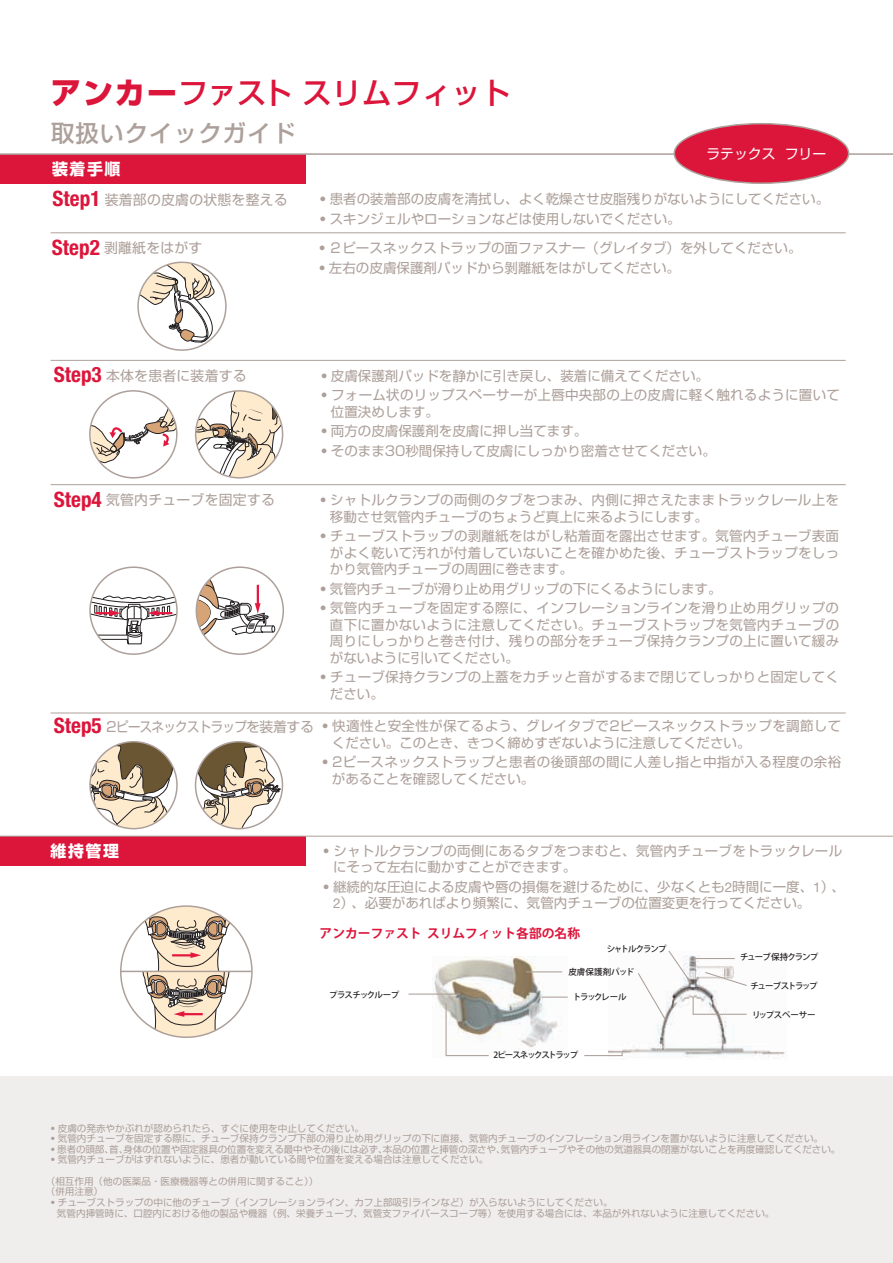
<style>
.page{position:relative;width:893px;height:1263px;background:#fff}
.page>*{position:absolute;margin:0;border:0;box-sizing:border-box;transform-origin:0 0}
.t1{font:500 29.7px "Shin Go Pro";color:#dc153b}
.t2{font:500 23.4px "Shin Go Pro";letter-spacing:.05em;color:#ada09a}
.t3{font:700 15.9px "Shin Go Pro";letter-spacing:.1em;color:#fff}
.t4{font:13.8px "Shin Go Pro";letter-spacing:.02em;color:#ada09a}
.t5{font:13.8px "Shin Go Pro";color:#fff}
.t6{font:13.5px/16.5px "Shin Go Pro";color:#ada09a}
.t7{font:13.5px/16.5px "Shin Go Pro";letter-spacing:.02em;color:#ada09a}
.t8{font:13.5px/16.5px "Shin Go Pro";letter-spacing:.025em;color:#ada09a}
.t9{font:700 12.75px "Koz Go Pr 6 N";color:#dc153b}
.t10{font:9.6px/10.6px "Shin Go Pro";color:#ada09a}
.t11{font:500 8.55px "Koz Go Pr 6 N";letter-spacing:-.155em;color:#231f20}
.t12{font:500 8.55px "Koz Go Pr 6 N";letter-spacing:-.15em;color:#231f20}
.t13{font:500 8.55px "Koz Go Pr 6 N";letter-spacing:-.1em;color:#231f20}
.t14{font:500 8.55px "Koz Go Pr 6 N";letter-spacing:-.095em;color:#231f20}
.t15{font:500 8.55px "Koz Go Pr 6 N";letter-spacing:-.12em;color:#231f20}
.t16{font:500 8.55px "Koz Go Pr 6 N";letter-spacing:-.04em;color:#231f20}
.t17{font:500 8.55px "Koz Go Pr 6 N";letter-spacing:.01em;color:#231f20}
.s1{font-weight:800}
.s2{font-family:"Helvetica Neue LT Std";font-weight:700;font-stretch:condensed;font-size:21.3px;color:#dc153b}
.s3{font-weight:900}
.s4{font-size:13.8px}
.s5{font-family:"Helvetica Neue LT Std"}
</style>
<div class="page">
<div style="left:0;top:1077px;width:893px;height:186px;background:#f0eeed"></div>
<svg style="left:196px;top:391px;width:87px;height:87px"></svg>
<div style="left:195px;top:390px;width:88px;height:88px;border:2px solid #ada09a;border-radius:50%"></div>
<svg style="left:90px;top:407px;width:87px;height:56px"></svg>
<div style="left:89px;top:390px;width:89px;height:88px;border:2px solid #ada09a;border-radius:50%"></div>
<svg style="left:90px;top:596px;width:87px;height:52px"></svg>
<div style="left:89px;top:566px;width:89px;height:89px;border:2px solid #ada09a;border-radius:50%"></div>
<svg style="left:196px;top:573px;width:79px;height:65px"></svg>
<div style="left:196px;top:566px;width:88px;height:89px;border:2px solid #ada09a;border-radius:50%"></div>
<svg style="left:90px;top:742px;width:84px;height:87px"></svg>
<div style="left:89px;top:741px;width:89px;height:88px;border:2px solid #ada09a;border-radius:50%"></div>
<svg style="left:196px;top:742px;width:85px;height:87px"></svg>
<div style="left:195px;top:741px;width:88px;height:88px;border:2px solid #ada09a;border-radius:50%"></div>
<hr style="left:121px;top:971px;width:131px;height:1px;background:#ada09a">
<svg style="left:142px;top:908px;width:91px;height:129px"></svg>
<div style="left:0;top:836px;width:305px;height:30px;background:#dc153b"></div>
<div style="left:0;top:154px;width:305px;height:30px;background:#dc153b"></div>
<hr style="left:0;top:153px;width:893px;height:2px;background:#ada09a">
<div style="left:674px;top:124px;width:175px;height:59px;background:#dc153b;border-radius:50%"></div>
<div style="left:673px;top:123px;width:176px;height:61px;border:2px solid #ada09a;border-radius:50%"></div>
<hr style="left:51px;top:232px;width:795px;height:1px;background:#ada09a">
<hr style="left:51px;top:360px;width:795px;height:1px;background:#ada09a">
<hr style="left:51px;top:484px;width:795px;height:1px;background:#ada09a">
<hr style="left:51px;top:713px;width:795px;height:1px;background:#ada09a">
<hr style="left:0;top:836px;width:893px;height:1px;background:#ada09a">
<svg style="left:138px;top:262px;width:78px;height:81px"></svg>
<img style="left:609px;top:1021px;width:176px;height:36px">
<img style="left:433px;top:956px;width:130px;height:94px">
<hr style="left:408px;top:993px;width:51px;height:2px;background:#ada09a">
<svg style="left:445px;top:1002px;width:45px;height:55px"></svg>
<svg style="left:584px;top:1051px;width:39px;height:6px"></svg>
<hr style="left:542px;top:996px;width:26px;height:2px;background:#ada09a">
<hr style="left:526px;top:971px;width:36px;height:1px;background:#ada09a">
<svg style="left:638px;top:950px;width:109px;height:71px"></svg>
<h1 class="t1" style="left:51px;top:69px;width:461px"><span class="s1">アンカー</span>ファスト スリムフィット</h1>
<h2 class="t2" style="left:51px;top:114px;width:246px">取扱いクイックガイド</h2>
<p class="t3" style="left:52px;top:157px;width:70px">装着手順</p>
<p class="t5" style="left:706px;top:142px;width:121px">ラテックス フリー</p>
<p class="t4" style="left:53px;top:188px;width:237px"><span class="s2">Step1</span> 装着部の皮膚の状態を整える</p>
<p class="t6" style="left:316px;top:188px;width:515px;line-height:19.5px"><span class="s3">・</span>患者の装着部の皮膚を清拭し、よく乾燥させ皮脂残りがないようにしてください。<span class="s3">・</span>スキンジェルやローションなどは使用しないでください。</p>
<p class="t4" style="left:52px;top:237px;width:152px"><span class="s2">Step2</span> 剥離紙をはがす</p>
<p class="t6" style="left:315px;top:237px;width:487px;line-height:19.5px"><span class="s3">・</span>２ピースネックストラップの面ファスナー（グレイタブ）を外してください。<span class="s3">・</span>左右の皮膚保護剤パッドから剝離紙をはがしてください。</p>
<p class="t4" style="left:54px;top:364px;width:194px"><span class="s2">Step3</span> 本体を患者に装着する</p>
<p class="t7" style="left:317px;top:364px;width:524px;line-height:19.5px"><span class="s3">・</span>皮膚保護剤パッドを静かに引き戻し、装着に備えてください。<br><span class="s3">・</span>フォーム状のリップスペーサーが上唇中央部の上の皮膚に軽く触れるように置いて</p>
<p class="t6" style="left:317px;top:400px;width:400px;line-height:19.5px;text-indent:14px">位置決めします。<br><span class="s3">・</span>両方の皮膚保護剤を皮膚に押し当てます。<br><span class="s3">・</span>そのまま30秒間保持して皮膚にしっかり密着させてください。</p>
<p class="t4" style="left:54px;top:489px;width:223px"><span class="s2">Step4</span> 気管内チューブを固定する</p>
<p class="t7" style="left:330px;top:490px;width:510px;text-indent:-14px"><span class="s3">・</span>シャトルクランプの両側のタブをつまみ、内側に押さえたままトラックレール上を移動させ気管内チューブのちょうど真上に来るようにします。</p>
<p class="t6" style="left:330px;top:526px;width:511px;text-align:justify;text-indent:-14px"><span class="s3">・</span>チューブストラップの剥離紙をはがし粘着面を露出させます。気管内チューブ表面がよく乾いて汚れが付着していないことを確かめた後、チューブストラップをしっかり気管内チューブの周囲に巻きます。</p>
<p class="t7" style="left:316px;top:577px;width:524px;line-height:19.5px"><span class="s3">・</span>気管内チューブが滑り止め用グリップの下にくるようにします。<br><span class="s3">・</span>気管内チューブを固定する際に、インフレーションラインを滑り止め用グリップの</p>
<p class="t6" style="left:330px;top:614px;width:511px;text-align:justify">直下に置かないように注意してください。チューブストラップを気管内チューブの周りにしっかりと巻き付け、残りの部分をチューブ保持クランプの上に置いて緩みがないように引いてください。</p>
<p class="t7" style="left:330px;top:667px;width:510px;text-indent:-14px"><span class="s3">・</span>チューブ保持クランプの上蓋をカチッと音がするまで閉じてしっかりと固定してください。</p>
<p class="t8" style="left:332px;top:716px;width:511px;text-indent:-278px"><span class="s2">Step5</span> <span class="s4">2ピースネックストラップを装着する</span><span class="s3">・</span>快適性と安全性が保てるよう、グレイタブで2ピースネックストラップを調節してください。このとき、きつく締めすぎないように注意してください。</p>
<p class="t8" style="left:332px;top:752px;width:511px;text-indent:-14px"><span class="s3">・</span>2ピースネックストラップと患者の後頭部の間に人差し指と中指が入る程度の余裕があることを確認してください。</p>
<p class="t3" style="left:51px;top:838px;width:70px">維持管理</p>
<p class="t7" style="left:333px;top:841px;width:510px;text-indent:-14px"><span class="s3">・</span>シャトルクランプの両側にあるタブをつまむと、気管内チューブをトラックレールにそって左右に動かすことができます。</p>
<p class="t6" style="left:333px;top:877px;width:513px;text-indent:-14px"><span class="s3">・</span>継続的な圧迫による皮膚や唇の損傷を避けるために、少なくとも<span class="s5">2</span>時間に一度、<span class="s5">1</span>）、<br><span class="s5">2</span>）、必要があればより頻繁に、気管内チューブの位置変更を行ってください。</p>
<p class="t9" style="left:320px;top:926px;width:262px">アンカーファストスリムフィット各部の名称</p>
<p class="t15" style="left:607px;top:944px;width:61px">シャトルクランプ</p>
<p class="t14" style="left:329px;top:990px;width:72px">プラスチックループ</p>
<p class="t17" style="left:568px;top:967px;width:67px">皮膚保護剤パッド</p>
<p class="t11" style="left:573px;top:992px;width:55px">トラックレール</p>
<p class="t12" style="left:494px;top:1050px;width:86px">2ピースネックストラップ</p>
<p class="t13" style="left:740px;top:952px;width:80px">チューブ保持クランプ</p>
<p class="t11" style="left:750px;top:981px;width:69px">チューブストラップ</p>
<p class="t16" style="left:752px;top:1010px;width:65px">リップスペーサー</p>
<p class="t10" style="left:48px;top:1121px;width:794px"><span class="s3">・</span>皮膚の発赤やかぶれが認められたら、すぐに使用を中止してください。<br><span class="s3">・</span>気管内チューブを固定する際に、チューブ保持クランプ下部の滑り止め用グリップの下に直接、気管内チューブのインフレーション用ラインを置かないように注意してください。<br><span class="s3">・</span>患者の頭部、首、身体の位置や固定器具の位置を変える最中やその後には必ず、本品の位置と挿管の深さや、気管内チューブやその他の気道器具の閉塞がないことを再度確認してください。<span class="s3">・</span>気管内チューブがはずれないように、患者が動いている間や位置を変える場合は注意してください。</p>
<p class="t10" style="left:46px;top:1174px;width:274px">（相互作用（他の医薬品・医療機器等との併用に関すること））</p>
<p class="t10" style="left:46px;top:1185px;width:59px">（併用注意）</p>
<p class="t10" style="left:48px;top:1196px;width:566px"><span class="s3">・</span>チューブストラップの中に他のチューブ（インフレーションライン、カフ上部吸引ラインなど）が入らないようにしてください。</p>
<p class="t10" style="left:57px;top:1206px;width:719px">気管内挿管時に、口腔内における他の製品や機器（例、栄養チューブ、気管支ファイバースコープ等）を使用する場合には、本品が外れないように注意してください。</p>
</div>
